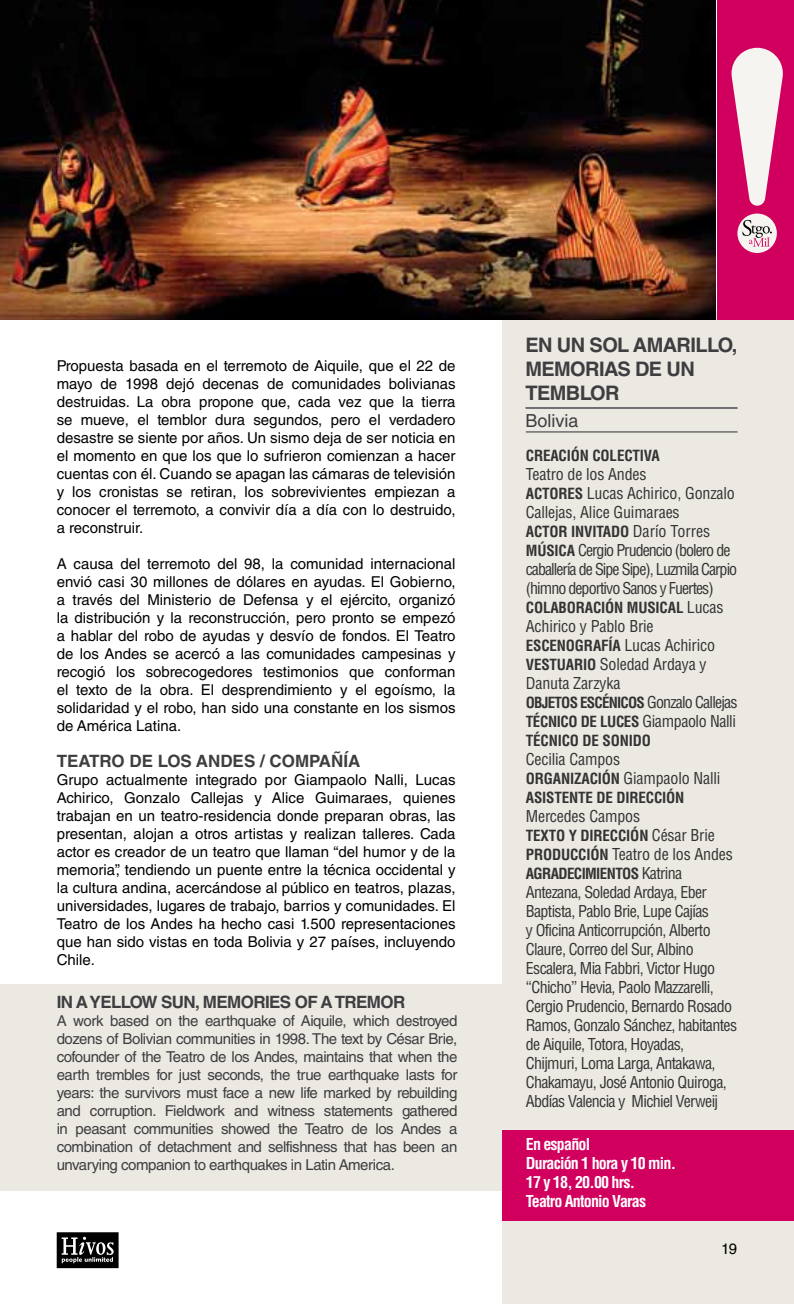
<style>
.page{position:relative;width:794px;height:1304px;background:#fff}
.page>*{position:absolute;margin:0;border:0;box-sizing:border-box;transform-origin:0 0}
.t1{font:700 20px/24px "Helvetica LT Std";letter-spacing:-.03em;color:#3e3d40}
.t2{font:18px "Helvetica LT Std";color:#3e3d40}
.t3{font:700 17px "Helvetica LT Std";letter-spacing:-.035em;color:#3e3d40}
.t4{font:700 17px "Helvetica LT Std";color:#3e3d40}
.t5{font:condensed 16px/19px "Helvetica LT Std";letter-spacing:-.04em;color:#333}
.t6{font:condensed 16px/19px "Helvetica LT Std";letter-spacing:-.01em;color:#333}
.t7{font:condensed 16px/19px "Helvetica LT Std";letter-spacing:-.06em;color:#333}
.t8{font:700 condensed 16px/19px "Helvetica LT Std";letter-spacing:-.05em;color:#fff}
.t9{font:15px/18px "Helvetica LT Std";color:#000;text-align:justify}
.t10{font:15px/18px "Helvetica LT Std";letter-spacing:-.03em;color:#3e3d40;text-align:justify}
.t11{font:700 condensed 15px/19px "Helvetica LT Std";letter-spacing:-.01em;color:#333;text-align:justify}
.t12{font:700 condensed 15px "Helvetica LT Std";letter-spacing:-.04em;color:#333}
.s1{font-weight:700;font-size:15px}
.s2{font-weight:400;font-size:16px}
</style>
<div class="page">
<div style="left:503px;top:312px;width:291px;height:992px;background:#ece9e2"></div>
<hr style="left:525px;top:407px;width:212px;height:2px;background:#6b6c6e">
<div style="left:717px;top:0;width:77px;height:320px;background:#d1005f"></div>
<svg style="left:731px;top:48px;width:52px;height:158px"></svg>
<div style="left:737px;top:214px;width:40px;height:39px;background:#f6f4f0;border-radius:50%"></div>
<svg style="left:742px;top:220px;width:30px;height:27px"></svg>
<div style="left:0;top:984px;width:507px;height:207px;background:#ece9e2"></div>
<hr style="left:526px;top:431px;width:211px;height:2px;background:#6b6c6e">
<div style="left:503px;top:1130px;width:291px;height:90px;background:#d1005f"></div>
<img style="left:0;top:0;width:716px;height:320px">
<svg style="left:57px;top:1232px;width:62px;height:36px"></svg>
<p class="t9" style="left:57px;top:356px;width:400px">Propuesta basada en el terremoto de Aiquile, que el 22 de mayo de 1998 dejó decenas de comunidades bolivianas destruidas. La obra propone que, cada vez que la tierra se mueve, el temblor dura segundos, pero el verdadero desastre se siente por años. Un sismo deja de ser noticia en el momento en que los que lo sufrieron comienzan a hacer cuentas con él. Cuando se apagan las cámaras de televisión y los cronistas se retiran, los sobrevivientes empiezan a conocer el terremoto, a convivir día a día con lo destruido, a reconstruir.</p>
<p class="t9" style="left:57px;top:554px;width:400px">A causa del terremoto del 98, la comunidad internacional envió casi 30 millones de dólares en ayudas. El Gobierno, a través del Ministerio de Defensa y el ejército, organizó la distribución y la reconstrucción, pero pronto se empezó a hablar del robo de ayudas y desvío de fondos. El Teatro de los Andes se acercó a las comunidades campesinas y recogió los sobrecogedores testimonios que conforman el texto de la obra. El desprendimiento y el egoísmo, la solidaridad y el robo, han sido una constante en los sismos de América Latina.</p>
<p class="t4" style="left:57px;top:750px;width:305px">TEATRO DE LOS ANDES / COMPAÑÍA</p>
<p class="t9" style="left:57px;top:770px;width:400px">Grupo actualmente integrado por Giampaolo Nalli, Lucas Achirico, Gonzalo Callejas y Alice Guimaraes, quienes trabajan en un teatro-residencia donde preparan obras, las presentan, alojan a otros artistas y realizan talleres. Cada actor es creador de un teatro que llaman “del humor y de la memoria”, tendiendo un puente entre la técnica occidental y la cultura andina, acercándose al público en teatros, plazas, universidades, lugares de trabajo, barrios y comunidades. El Teatro de los Andes ha hecho casi 1.500 representaciones que han sido vistas en toda Bolivia y 27 países, incluyendo Chile.</p>
<p class="t3" style="left:57px;top:991px;width:350px">IN A YELLOW SUN, MEMORIES OF A TREMOR</p>
<p class="t10" style="left:57px;top:1011px;width:402px">A work based on the earthquake of Aiquile, which destroyed dozens of Bolivian communities in 1998. The text by César Brie, cofounder of the Teatro de los Andes, maintains that when the earth trembles for just seconds, the true earthquake lasts for years: the survivors must face a new life marked by rebuilding and corruption. Fieldwork and witness statements gathered in peasant communities showed the Teatro de los Andes a combination of detachment and selfishness that has been an unvarying companion to earthquakes in Latin America.</p>
<h1 class="t1" style="left:525px;top:333px;width:213px">EN UN SOL AMARILLO,<br>MEMORIAS DE UN<br>TEMBLOR</h1>
<p class="t2" style="left:525px;top:410px;width:55px">Bolivia</p>
<p class="t11" style="left:526px;top:446px;width:136px">CREACIÓN COLECTIVA</p>
<p class="t6" style="left:526px;top:464px;width:210px">Teatro de los Andes<br><span class="s1">ACTORES</span> Lucas Achirico, Gonzalo<br>Callejas, Alice Guimaraes</p>
<p class="t11" style="left:526px;top:522px;width:186px">ACTOR INVITADO <span class="s2">Darío Torres</span></p>
<p class="t7" style="left:526px;top:540px;width:213px"><span class="s1">MÚSICA</span> Cergio Prudencio (bolero de caballería de Sipe Sipe), Luzmila Carpio (himno deportivo Sanos y Fuertes)</p>
<p class="t11" style="left:526px;top:598px;width:199px">COLABORACIÓN MUSICAL <span class="s2">Lucas</span></p>
<p class="t6" style="left:526px;top:616px;width:191px">Achirico y Pablo Brie<br><span class="s1">ESCENOGRAFÍA</span> Lucas Achirico<br><span class="s1">VESTUARIO</span> Soledad Ardaya y<br>Danuta Zarzyka</p>
<p class="t11" style="left:526px;top:693px;width:213px">OBJETOS ESCÉNICOS <span class="s2">Gonzalo Callejas </span>TÉCNICO DE LUCES <span class="s2">Giampaolo Nalli </span>TÉCNICO DE SONIDO</p>
<p class="t6" style="left:526px;top:749px;width:196px">Cecilia Campos<br><span class="s1">ORGANIZACIÓN</span> Giampaolo Nalli</p>
<p class="t11" style="left:526px;top:788px;width:160px">ASISTENTE DE DIRECCIÓN</p>
<p class="t6" style="left:526px;top:806px;width:116px">Mercedes Campos</p>
<p class="t11" style="left:526px;top:826px;width:191px">TEXTO Y DIRECCIÓN <span class="s2">César Brie</span></p>
<p class="t6" style="left:526px;top:844px;width:209px"><span class="s1">PRODUCCIÓN</span> Teatro de los Andes</p>
<p class="t12" style="left:526px;top:864px;width:158px">AGRADECIMIENTOS <span class="s2">Katrina</span></p>
<p class="t5" style="left:526px;top:882px;width:213px">Antezana, Soledad Ardaya, Eber Baptista, Pablo Brie, Lupe Cajías<br>y Oficina Anticorrupción, Alberto Claure, Correo del Sur, Albino Escalera, Mia Fabbri, Victor Hugo “Chicho” Hevia, Paolo Mazzarelli, Cergio Prudencio, Bernardo Rosado Ramos, Gonzalo Sánchez, habitantes de Aiquile, Totora, Hoyadas, Chijmuri, Loma Larga, Antakawa, Chakamayu, José Antonio Quiroga, Abdías Valencia y Michiel Verweij</p>
<p class="t8" style="left:526px;top:1134px;width:152px">En español<br>Duración 1 hora y 10 min.<br>17 y 18, 20.00 hrs.<br>Teatro Antonio Varas</p>
<p class="t9" style="left:721px;top:1240px;width:18px">19</p>
</div>
